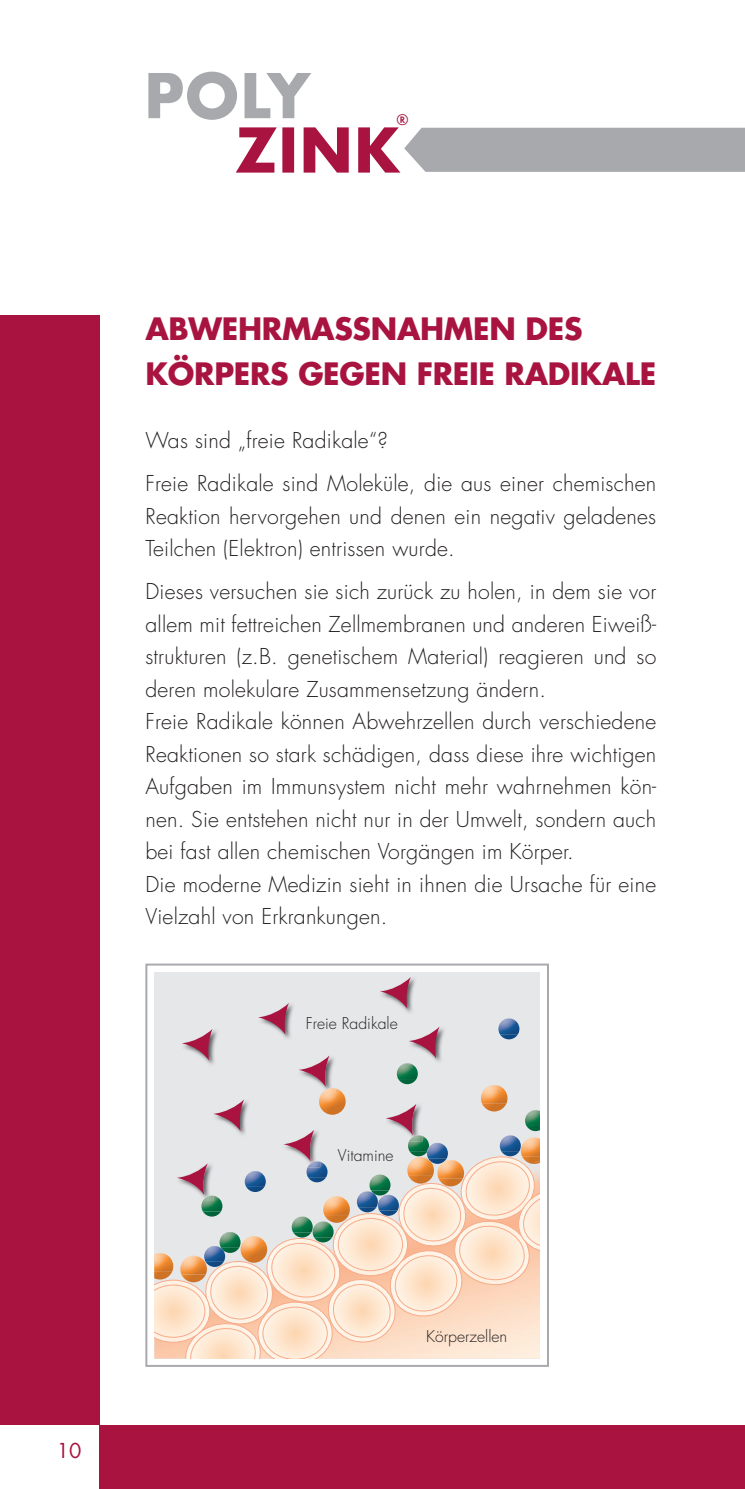
<style>
.page{position:relative;width:745px;height:1489px;background:#fff}
.page>*{position:absolute;margin:0;border:0;box-sizing:border-box;transform-origin:0 0}
.t1{font:700 30px/45px "Futura Std";letter-spacing:-.01em;color:#a8133f}
.t2{font:300 21.25px/32.5px "Futura Std";letter-spacing:.01em;color:#231f20}
.t3{font:20px "Futura Std";color:#a8133f}
.t4{font:500 16px "Futura T";color:#a8133f}
.t5{font:300 15.75px "Futura Std";color:#231f20}
</style>
<div class="page">
<svg style="left:148px;top:72px;width:163px;height:48px"></svg>
<svg style="left:235px;top:127px;width:509px;height:46px"></svg>
<div style="left:0;top:315px;width:99px;height:1109px;background:#a8133f"></div>
<div style="left:99px;top:1424px;width:645px;height:64px;background:#a8133f"></div>
<div style="left:155px;top:971px;width:384px;height:387px;background:#e6e7e9"></div>
<img style="left:439px;top:1026px;width:5px;height:36px">
<img style="left:403px;top:977px;width:12px;height:36px">
<svg style="left:380px;top:977px;width:30px;height:31px"></svg>
<img style="left:282px;top:1004px;width:11px;height:35px">
<svg style="left:258px;top:1003px;width:31px;height:31px"></svg>
<img style="left:205px;top:1029px;width:12px;height:36px">
<svg style="left:182px;top:1029px;width:30px;height:31px"></svg>
<img style="left:319px;top:1089px;width:26px;height:10px">
<svg style="left:299px;top:1055px;width:38px;height:37px"></svg>
<img style="left:398px;top:1078px;width:18px;height:6px">
<img style="left:396px;top:1063px;width:21px;height:15px">
<svg style="left:405px;top:1027px;width:34px;height:37px"></svg>
<img style="left:500px;top:1034px;width:17px;height:5px">
<img style="left:498px;top:1018px;width:21px;height:16px">
<img style="left:480px;top:1085px;width:27px;height:14px">
<svg style="left:137px;top:1099px;width:458px;height:326px"></svg>
<div style="left:104px;top:1239px;width:50px;height:172px;background:#fff"></div>
<div style="left:149px;top:1359px;width:188px;height:38px;background:#fff"></div>
<div style="left:540px;top:1095px;width:91px;height:260px;background:#fff"></div>
<div style="left:145px;top:963px;width:403px;height:403px;border:2px solid #a8a9ad"></div>
<p class="t4" style="left:396px;top:110px;width:14px">®</p>
<h1 class="t1" style="left:145px;top:306px;width:512px">ABWEHRMASSNAHMEN DES<br>KÖRPERS GEGEN FREIE RADIKALE</h1>
<p class="t2" style="left:145px;top:419px;width:512px;line-height:43.2px">Was sind „freie Radikale“?<br>Freie Radikale sind Moleküle, die aus einer chemischen</p>
<p class="t2" style="left:145px;top:500px;width:512px">Reaktion hervorgehen und denen ein negativ geladenes<br>Teilchen (Elektron) entrissen wurde.</p>
<p class="t2" style="left:145px;top:576px;width:512px">Dieses versuchen sie sich zurück zu holen, in dem sie vor allem mit fettreichen Zellmembranen und anderen Eiweiß&shy;strukturen (z.B. genetischem Material) reagieren und so deren molekulare Zusammensetzung ändern.<br>Freie Radikale können Abwehrzellen durch verschiedene Reaktionen so stark schädigen, dass diese ihre wichtigen Aufgaben im Immunsystem nicht mehr wahrnehmen kön&shy;nen. Sie entstehen nicht nur in der Umwelt, sondern auch bei fast allen chemischen Vorgängen im Körper.<br>Die moderne Medizin sieht in ihnen die Ursache für eine Vielzahl von Erkrankungen.</p>
<p class="t5" style="left:305px;top:1013px;width:94px">Freie Radikale</p>
<p class="t5" style="left:338px;top:1145px;width:57px">Vitamine</p>
<p class="t3" style="left:57px;top:1437px;width:26px">10</p>
<p class="t5" style="left:426px;top:1326px;width:83px">Körperzellen</p>
</div>
